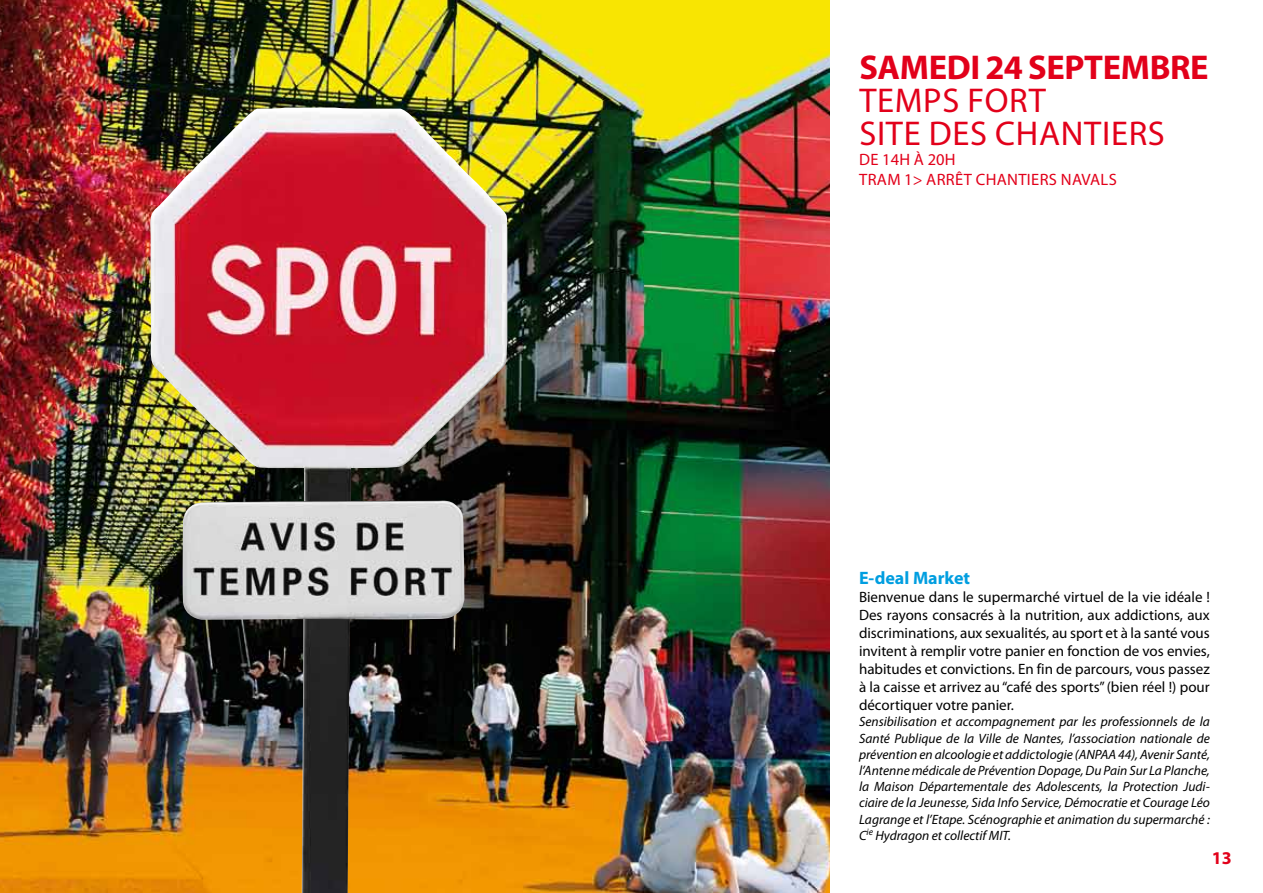
<style>
.page{position:relative;width:1263px;height:893px;background:#fff}
.page>*{position:absolute;margin:0;border:0;box-sizing:border-box;transform-origin:0 0}
.t1{font:34.5px/33px "Myriad Pro";color:#e2001a}
.t2{font:700 34.5px "Myriad Pro";color:#e2001a}
.t3{font:700 18px "Myriad Pro";color:#009ee0}
.t4{font:700 18px "Myriad Pro";color:#e2001a}
.t5{font:16.5px/19.8px "Myriad Pro";letter-spacing:.02em;color:#e2001a}
.t6{font:15px/18px "Myriad Pro";color:#000;text-align:justify}
.t7{font:italic 13.5px/16.2px "Myriad Pro";color:#000;text-align:justify}
</style>
<div class="page">
<img style="left:0;top:0;width:829px;height:893px">
<img style="left:150px;top:108px;width:357px;height:785px">
<img style="left:183px;top:501px;width:281px;height:119px">
<h1 class="t2" style="left:859px;top:48px;width:40px">SAMEDI</h1>
<h1 class="t2" style="left:985px;top:48px;width:64px">24 SEPTEMBRE</h1>
<h1 class="t1" style="left:859px;top:85px;width:129px">Temps fort site</h1>
<h1 class="t1" style="left:929px;top:118px;width:20px">des</h1>
<h1 class="t1" style="left:995px;top:118px;width:40px">Chantiers</h1>
<p class="t5" style="left:859px;top:150px;width:137px">De 14h à 20h<br>Tram 1&gt; Arrêt Chantiers</p>
<p class="t5" style="left:1061px;top:170px;width:11px">navals</p>
<h2 class="t3" style="left:859px;top:568px;width:113px">E-DEAL MARKET</h2>
<p class="t6" style="left:859px;top:588px;width:352px">Bienvenue dans le supermarché virtuel de la vie idéale !<br>Des rayons consacrés à la nutrition, aux addictions, aux discriminations, aux sexualités, au sport et à la santé vous invitent à remplir votre panier en fonction de vos envies, habitudes et convictions. En fin de parcours, vous passez à la caisse et arrivez au “café des sports” (bien réel !) pour décortiquer votre panier.</p>
<p class="t7" style="left:859px;top:714px;width:352px">Sensibilisation et accompagnement par les professionnels de la Santé Publique de la Ville de Nantes, l’association nationale de prévention en alcoologie et addictologie (ANPAA 44), Avenir Santé, l’Antenne médicale de Prévention Dopage, Du Pain Sur La Planche, la Maison Départementale des Adolescents, la Protection Judi&shy;ciaire de la Jeunesse, Sida Info Service, Démocratie et Courage Léo Lagrange et l’Etape. Scénographie et animation du supermarché :<br>C<sup>ie</sup> Hydragon et collectif MIT.</p>
<h2 class="t4" style="left:1212px;top:848px;width:21px">13</h2>
</div>
